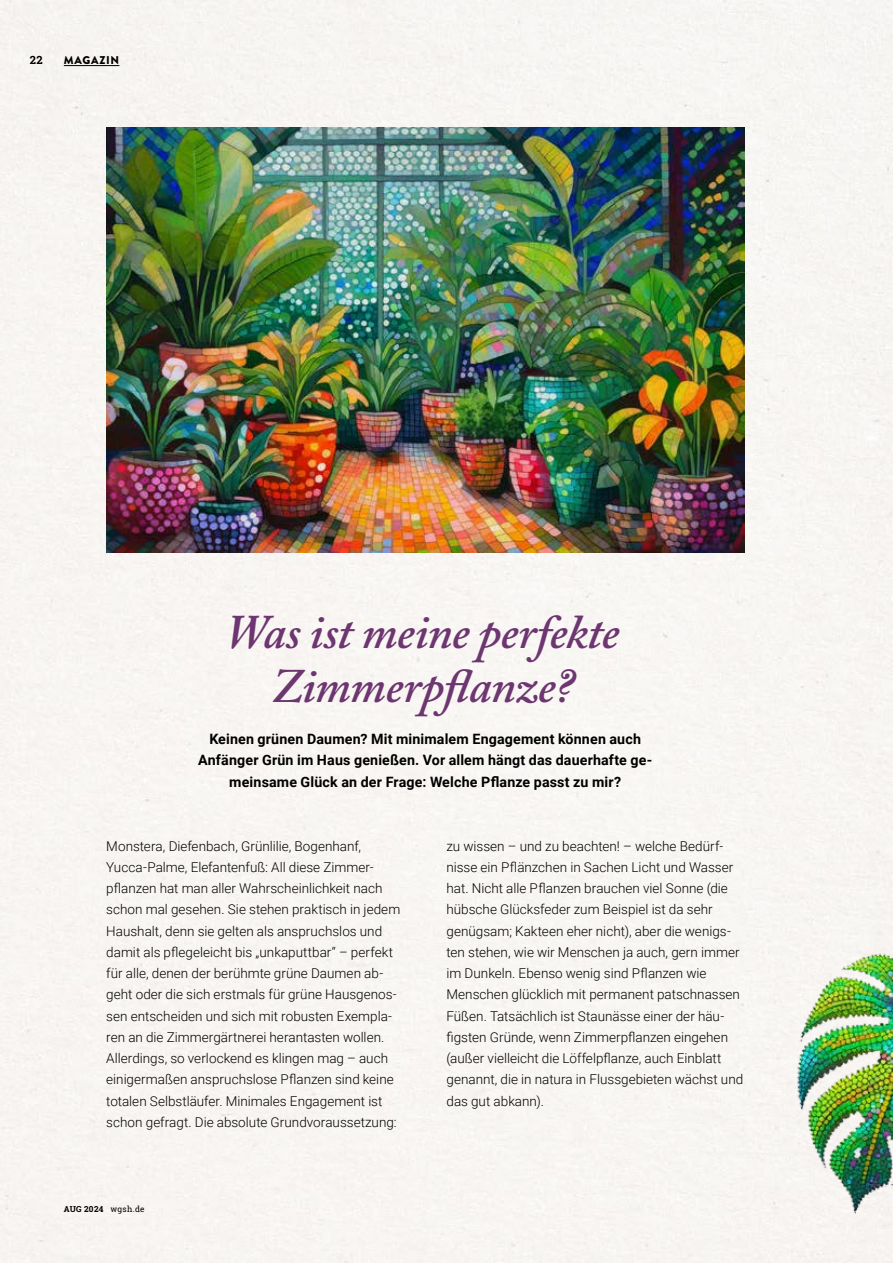
<style>
.page{position:relative;width:893px;height:1263px;background:#fff}
.page>*{position:absolute;margin:0;border:0;box-sizing:border-box;transform-origin:0 0}
.t1{font:italic 600 48px/54px "Adobe Caslon Pro";letter-spacing:-.015em;color:#6d3671;text-align:center}
.t2{font:700 14.25px/21.3px "Roboto";letter-spacing:.01em;color:#000;text-align:center}
.t3{font:300 13.5px/21.3px "Roboto";color:#000}
.t4{font:900 11.25px "Brandon Grotesque";letter-spacing:.06em;color:#000}
.t5{font:700 11.25px "Roboto Slab";color:#000}
.t6{font:700 8.25px "Roboto Slab";letter-spacing:.04em;color:#000}
.s1{font-weight:400}
</style>
<div class="page">
<div style="left:0;top:0;width:892px;height:1263px;background:#f8f5f2"></div>
<img style="left:106px;top:128px;width:638px;height:425px">
<img style="left:765px;top:823px;width:128px;height:440px">
<hr style="left:64px;top:65px;width:55px;height:1px;background:#000">
<p class="t5" style="left:30px;top:52px;width:14px">22</p>
<p class="t4" style="left:64px;top:52px;width:57px">MAGAZIN</p>
<h1 class="t1" style="left:225px;top:604px;width:396px">Was ist meine perfekte<br>Zimmerpflanze?</h1>
<p class="t2" style="left:198px;top:728px;width:456px">Keinen grünen Daumen? Mit minimalem Engagement können auch<br>Anfänger Grün im Haus genießen. Vor allem hängt das dauerhafte ge&shy;meinsame Glück an der Frage: Welche Pflanze passt zu mir?</p>
<p class="t3" style="left:106px;top:834px;width:295px">Monstera, Diefenbach, Grünlilie, Bogenhanf, Yucca--Palme, Elefantenfuß: All diese Zimmer&shy;pflanzen hat man aller Wahrscheinlichkeit nach schon mal gesehen. Sie stehen praktisch in jedem Haushalt, denn sie gelten als anspruchslos und -damit als pflegeleicht bis „unkaputtbar“ – perfekt für alle, denen der berühmte grüne Daumen ab&shy;geht oder die sich erstmals für grüne Hausgenos&shy;sen entscheiden und sich mit robusten Exempla&shy;ren an die Zimmergärtnerei herantasten wollen.<br>Allerdings, so verlockend es klingen mag – auch einigermaßen anspruchslose Pflanzen sind keine totalen Selbstläufer. Minimales Engagement ist schon gefragt. Die absolute Grundvoraussetzung:</p>
<p class="t3" style="left:446px;top:834px;width:298px">zu wissen – und zu beachten! – welche Bedürf&shy;nisse ein Pflänzchen in Sachen Licht und Wasser hat. Nicht alle Pflanzen brauchen viel Sonne (die hübsche Glücksfeder zum Beispiel ist da sehr genügsam; Kakteen eher nicht), aber die wenigs&shy;ten stehen, wie wir Menschen ja auch, gern immer im Dunkeln. Ebenso wenig sind Pflanzen wie Menschen glücklich mit permanent patschnassen Füßen. Tatsächlich ist Staunässe einer der häu&shy;figsten Gründe, wenn Zimmerpflanzen eingehen -(außer vielleicht die Löffelpflanze, auch Einblatt genannt, die in natura in Flussgebieten wächst und das gut abkann).</p>
<p class="t6" style="left:64px;top:1203px;width:82px">AUG 2024 <span class="s1">wgsh.de</span></p>
</div>
